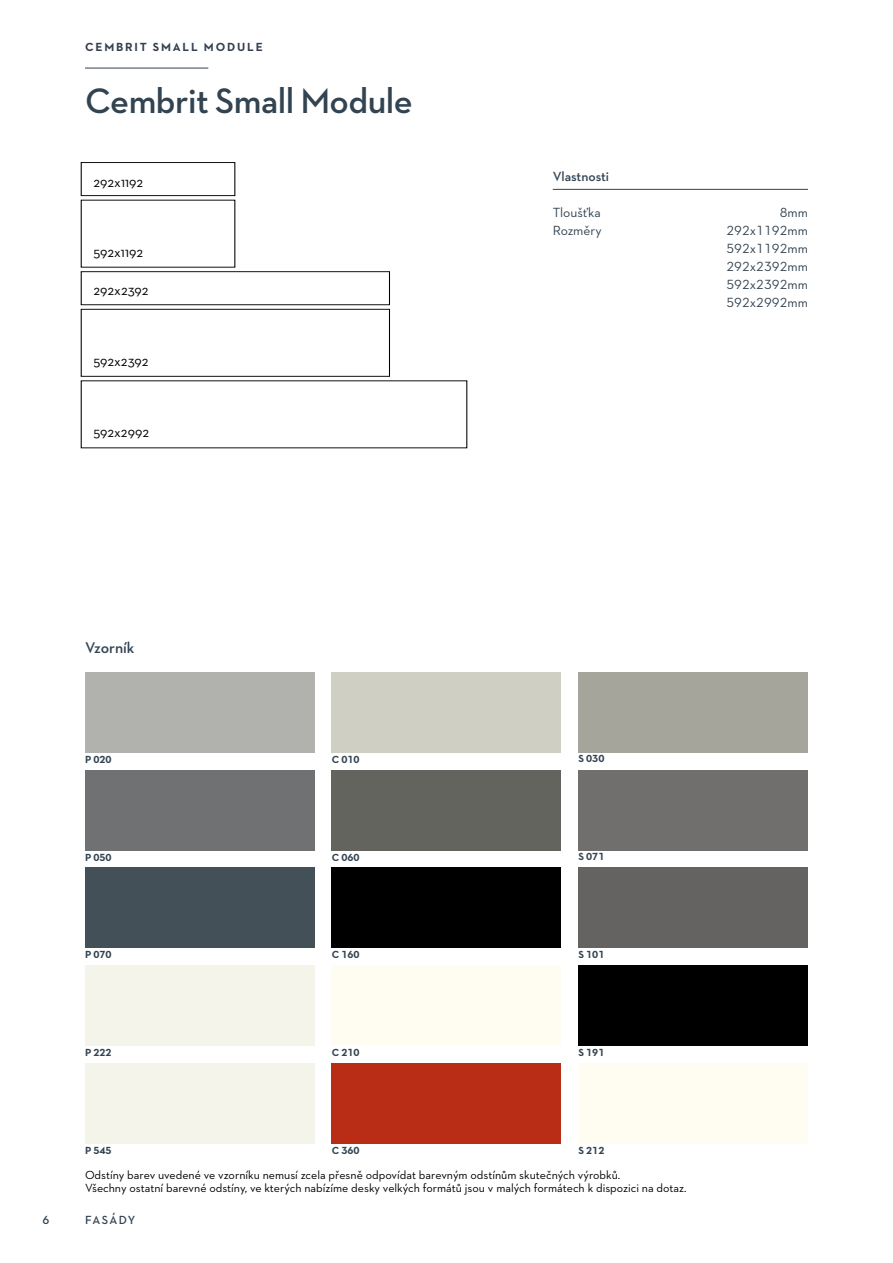
<style>
.page{position:relative;width:893px;height:1263px;background:#fff}
.page>*{position:absolute;margin:0;border:0;box-sizing:border-box;transform-origin:0 0}
.t1{font:600 36px "Neutraface 2 Text";letter-spacing:-.015em;color:#324351}
.t2{font:600 15.75px "Neutraface 2 Text";color:#324351}
.t3{font:14.25px "Neutraface 2 Text";color:#000}
.t4{font:13.5px/18px "Neutraface 2 Text";color:#324351;text-align:justify}
.t5{font:600 13.5px "Neutraface 2 Text";letter-spacing:-.005em;color:#324351}
.t6{font:12px/13.5px "Neutraface 2 Text";color:#000}
.t7{font:700 12px "Neutraface 2 Text";letter-spacing:.15em;color:#343f4f}
.t8{font:600 12px "Neutraface 2 Text";letter-spacing:.11em;color:#324351}
.t9{font:700 10.5px "Neutraface 2 Text";color:#324351}
</style>
<div class="page">
<hr style="left:553px;top:189px;width:255px;height:1px;background:#324351">
<div style="left:81px;top:271px;width:309px;height:34px;border:1px solid #000"></div>
<div style="left:81px;top:162px;width:154px;height:34px;border:1px solid #000"></div>
<div style="left:85px;top:1063px;width:230px;height:81px;background:#f5f4ea"></div>
<div style="left:578px;top:965px;width:230px;height:81px;background:#000"></div>
<div style="left:578px;top:867px;width:230px;height:81px;background:#646362"></div>
<div style="left:578px;top:770px;width:230px;height:80px;background:#706f6e"></div>
<div style="left:578px;top:672px;width:230px;height:81px;background:#a5a59c"></div>
<div style="left:332px;top:1063px;width:229px;height:81px;background:#b92d16"></div>
<div style="left:578px;top:1063px;width:230px;height:81px;background:#fffdf1"></div>
<div style="left:85px;top:965px;width:230px;height:81px;background:#f5f4ea"></div>
<div style="left:85px;top:867px;width:230px;height:81px;background:#435058"></div>
<div style="left:85px;top:770px;width:230px;height:80px;background:#707172"></div>
<div style="left:85px;top:672px;width:230px;height:81px;background:#b1b2ae"></div>
<div style="left:332px;top:965px;width:229px;height:81px;background:#fffdf1"></div>
<div style="left:332px;top:867px;width:229px;height:81px;background:#000"></div>
<div style="left:332px;top:770px;width:229px;height:80px;background:#64645e"></div>
<div style="left:332px;top:672px;width:229px;height:81px;background:#d0cfc4"></div>
<hr style="left:85px;top:68px;width:123px;height:1px;background:#343f4f">
<p class="t7" style="left:85px;top:39px;width:179px">CEMBRIT SMALL MODULE</p>
<h1 class="t1" style="left:85px;top:78px;width:329px">Cembrit Small Module</h1>
<p class="t3" style="left:94px;top:173px;width:51px">292x1192</p>
<p class="t3" style="left:94px;top:243px;width:51px">592x1192</p>
<p class="t3" style="left:94px;top:281px;width:57px">292x2392</p>
<p class="t3" style="left:94px;top:352px;width:56px">592x2392</p>
<p class="t3" style="left:94px;top:424px;width:57px">592x2992</p>
<h2 class="t2" style="left:85px;top:637px;width:51px">Vzorník</h2>
<p class="t9" style="left:85px;top:752px;width:28px">P 020</p>
<p class="t9" style="left:332px;top:752px;width:29px">C 010</p>
<p class="t9" style="left:85px;top:850px;width:28px">P 050</p>
<p class="t9" style="left:332px;top:850px;width:29px">C 060</p>
<p class="t9" style="left:85px;top:948px;width:28px">P 070</p>
<p class="t9" style="left:332px;top:948px;width:29px">C 160</p>
<p class="t9" style="left:85px;top:1046px;width:28px">P 222</p>
<p class="t9" style="left:332px;top:1046px;width:29px">C 210</p>
<p class="t5" style="left:553px;top:167px;width:58px">Vlastnosti</p>
<p class="t4" style="left:553px;top:203px;width:49px">Tloušťka</p>
<p class="t4" style="left:780px;top:203px;width:30px">8mm</p>
<p class="t4" style="left:553px;top:221px;width:50px">Rozměry</p>
<p class="t4" style="left:726px;top:221px;width:83px">292x1192mm 592x1192mm 292x2392mm 592x2392mm 592x2992mm</p>
<p class="t9" style="left:578px;top:752px;width:28px">S 030</p>
<p class="t9" style="left:578px;top:850px;width:28px">S 071</p>
<p class="t9" style="left:578px;top:948px;width:28px">S 101</p>
<p class="t9" style="left:578px;top:1045px;width:28px">S 191</p>
<p class="t9" style="left:85px;top:1143px;width:28px">P 545</p>
<p class="t9" style="left:332px;top:1144px;width:29px">C 360</p>
<p class="t9" style="left:578px;top:1144px;width:28px">S 212</p>
<p class="t6" style="left:85px;top:1168px;width:603px">Odstíny barev uvedené ve vzorníku nemusí zcela přesně odpovídat barevným odstínům skutečných výrobků.<br>Všechny ostatní barevné odstíny, ve kterých nabízíme desky velkých formátů jsou v malých formátech k dispozici na dotaz.</p>
<p class="t8" style="left:43px;top:1213px;width:8px">6</p>
<p class="t8" style="left:85px;top:1213px;width:52px">FASÁDY</p>
</div>
